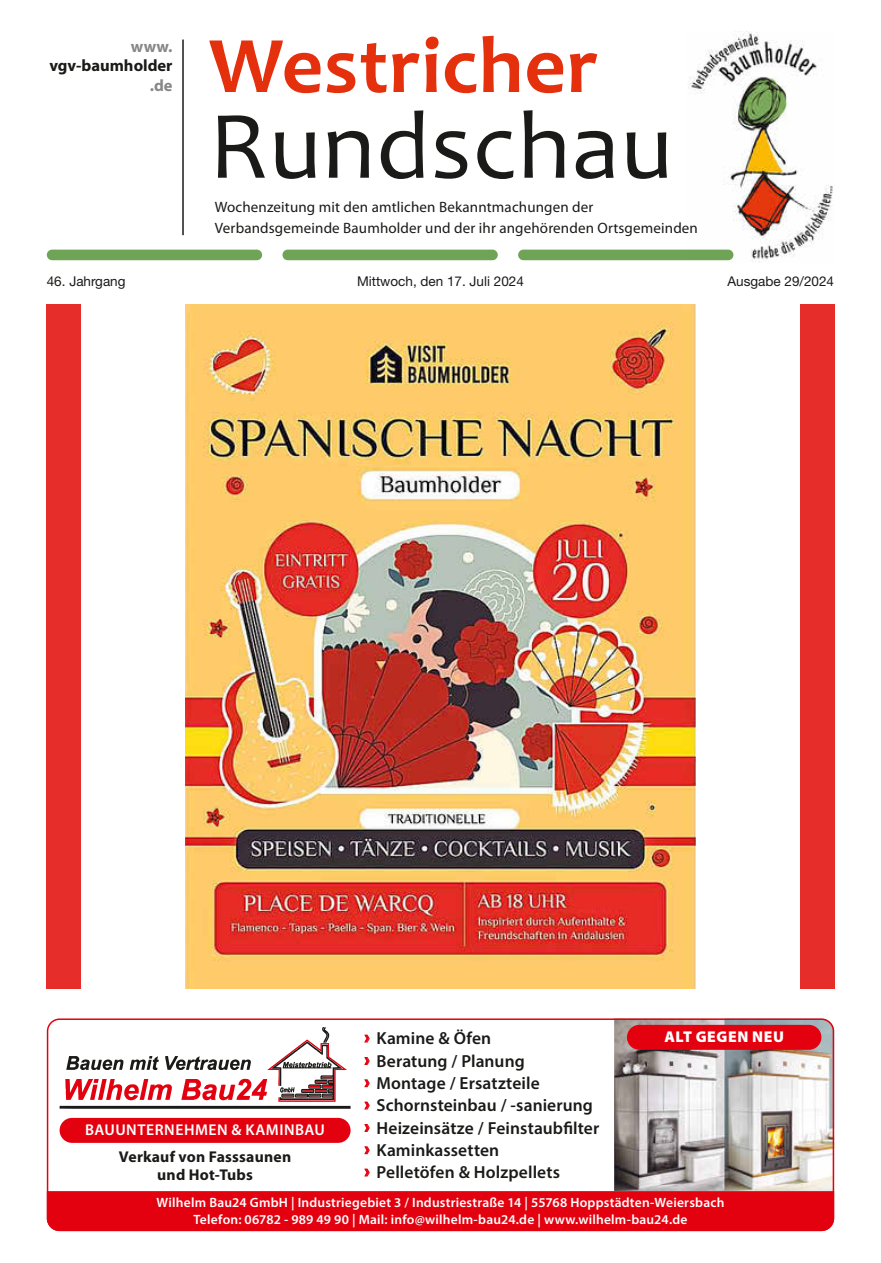
<style>
.page{position:relative;width:881px;height:1263px;background:#fff}
.page>*{position:absolute;margin:0;border:0;box-sizing:border-box;transform-origin:0 0}
.t1{font:97.5px "Candara";letter-spacing:.01em;color:#1a1a18}
.t2{font:700 81px "Candara";letter-spacing:.01em;color:#e5300d}
.t3{font:600 17.4px/22.4px "Myriad Pro";letter-spacing:.005em;color:#1a1a18}
.t4{font:700 16.5px "Myriad Pro";color:#1a1a18}
.t5{font:700 16.5px "Myriad Pro";color:#868786}
.t6{font:700 15.6px/18px "Myriad Pro";letter-spacing:.015em;color:#1a1a18;text-align:center}
.t7{font:600 15.6px "Myriad Pro";letter-spacing:.035em;color:#fff}
.t8{font:900 15.6px "Myriad Pro";letter-spacing:.04em;color:#fff}
.t9{font:15px/21px "Myriad Pro";letter-spacing:.01em;color:#1a1a18}
.t10{font:600 13.5px/16.2px "Myriad Pro";letter-spacing:.015em;color:#fff;text-align:center}
.t11{font:13.5px "Helvetica Neue LT";color:#1a1a18}
.s1{font-weight:900;font-stretch:semi-expanded;color:#e3000f}
</style>
<div class="page">
<img style="left:186px;top:304px;width:508px;height:685px">
<img style="left:687px;top:32px;width:146px;height:230px">
<hr style="left:182px;top:40px;width:2px;height:195px;background:#1a1a18">
<div style="left:47px;top:250px;width:215px;height:10px;background:#6fa355;border-radius:5px"></div>
<div style="left:282px;top:250px;width:215px;height:10px;background:#6fa355;border-radius:5px"></div>
<div style="left:518px;top:250px;width:215px;height:10px;background:#6fa355;border-radius:5px"></div>
<img style="left:614px;top:1018px;width:219px;height:173px">
<div style="left:47px;top:1191px;width:786px;height:40px;background:#e3000f"></div>
<svg style="left:60px;top:1027px;width:290px;height:82px"></svg>
<div style="left:60px;top:1118px;width:290px;height:25px;background:#e3000f;border-radius:12px"></div>
<div style="left:47px;top:1018px;width:786px;height:213px;border:2px solid #e3000f;border-radius:12px"></div>
<div style="left:626px;top:1025px;width:195px;height:25px;background:#e3000f;border-radius:12px"></div>
<div style="left:47px;top:304px;width:34px;height:685px;background:#e62d29"></div>
<div style="left:799px;top:304px;width:34px;height:685px;background:#e62d29"></div>
<p class="t5" style="left:131px;top:35px;width:43px">www.</p>
<p class="t4" style="left:49px;top:55px;width:125px">vgv-baumholder</p>
<p class="t5" style="left:150px;top:75px;width:24px">.de</p>
<h2 class="t2" style="left:209px;top:17px;width:390px">Westricher</h2>
<h1 class="t1" style="left:209px;top:87px;width:465px">Rundschau</h1>
<p class="t9" style="left:215px;top:196px;width:484px">Wochenzeitung mit den amtlichen Bekanntmachungen der<br>Verbandsgemeinde Baumholder und der ihr angehörenden Ortsgemeinden</p>
<p class="t11" style="left:47px;top:273px;width:80px">46. Jahrgang</p>
<p class="t11" style="left:357px;top:273px;width:168px">Mittwoch, den 17. Juli 2024</p>
<p class="t11" style="left:727px;top:273px;width:108px">Ausgabe 29/2024</p>
<p class="t3" style="left:364px;top:1027px;width:236px"><span class="s1">›</span> Kamine &amp; Öfen<br><span class="s1">›</span> Beratung / Planung<br><span class="s1">›</span> Montage / Ersatzteile<br><span class="s1">›</span> Schornsteinbau / -sanierung <span class="s1">›</span> Heizeinsätze / Feinstaubfilter <span class="s1">›</span> Kaminkassetten<br><span class="s1">›</span> Pelletöfen &amp; Holzpellets</p>
<p class="t8" style="left:664px;top:1026px;width:121px">ALT GEGEN NEU</p>
<p class="t7" style="left:85px;top:1120px;width:241px">BAUUNTERNEHMEN &amp; KAMINBAU</p>
<p class="t6" style="left:119px;top:1148px;width:174px">Verkauf von Fasssaunen und Hot-Tubs</p>
<p class="t10" style="left:156px;top:1194px;width:569px">Wilhelm Bau24 GmbH | Industriegebiet 3 / Industriestraße 14 | 55768 Hoppstädten-Weiersbach<br>Telefon: 06782 - 989 49 90 | Mail: info@wilhelm-bau24.de | www.wilhelm-bau24.de</p>
</div>
